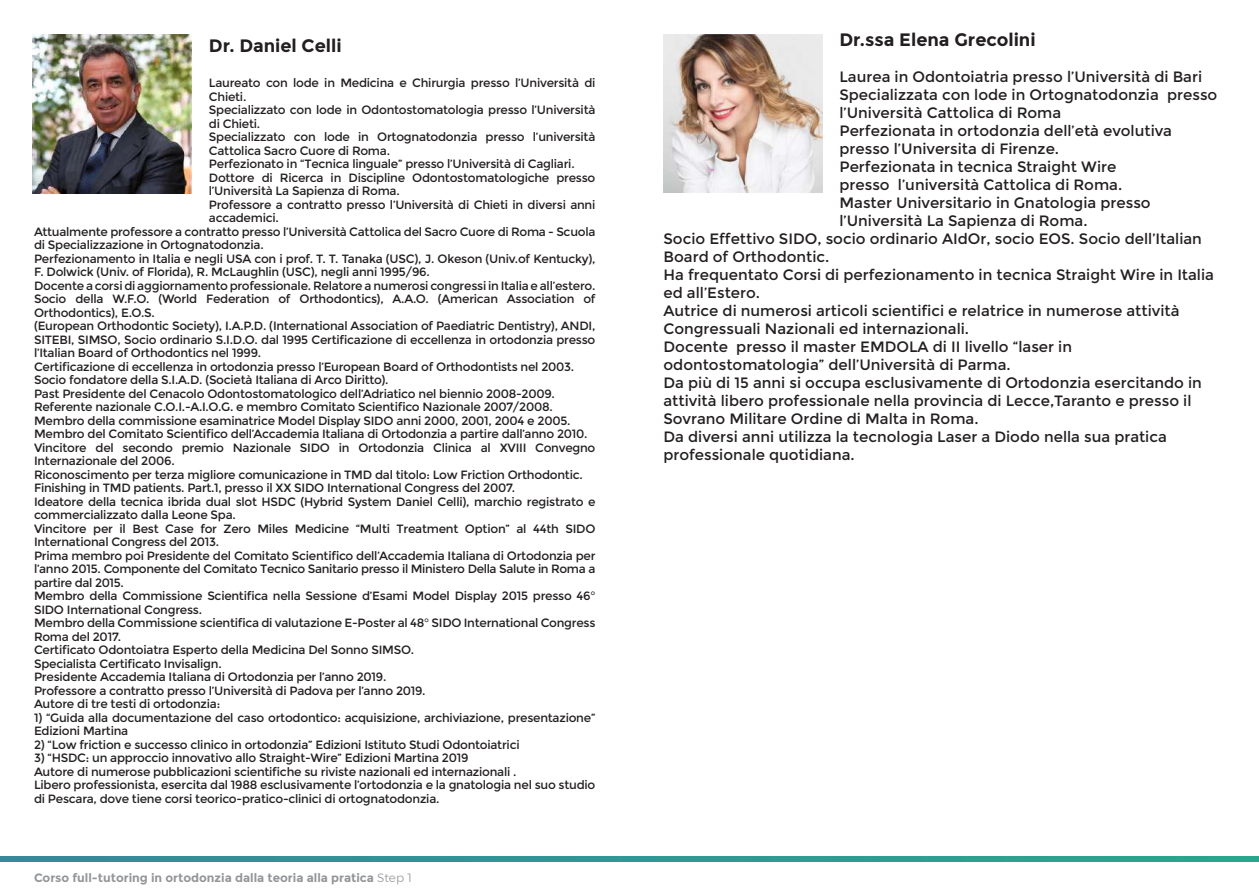
<style>
.page{position:relative;width:1259px;height:893px;background:#fff}
.page>*{position:absolute;margin:0;border:0;box-sizing:border-box;transform-origin:0 0}
.t1{font:700 18px "Montserrat";color:#231f20}
.t2{font:15px "Montserrat";color:#231f20}
.t3{font:12px/13.5px "Montserrat";letter-spacing:-.02em;color:#231f20}
.t4{font:700 12px "Montserrat";color:#939598}
.s1{font-weight:300}
</style>
<div class="page">
<img style="left:33px;top:35px;width:159px;height:159px">
<svg style="left:0;top:857px;width:1259px;height:4px;background:#2e9893"></svg>
<img style="left:663px;top:34px;width:159px;height:159px">
<h1 class="t1" style="left:209px;top:35px;width:134px">Dr. Daniel Celli</h1>
<p class="t3" style="left:209px;top:76px;width:388px">Laureato con lode in Medicina e Chirurgia presso l’Università di</p>
<p class="t3" style="left:209px;top:90px;width:39px">Chieti.</p>
<p class="t3" style="left:209px;top:103px;width:388px">Specializzato con lode in Odontostomatologia presso l’Università</p>
<p class="t3" style="left:209px;top:117px;width:53px">di Chieti.</p>
<p class="t3" style="left:209px;top:130px;width:388px">Specializzato con lode in Ortognatodonzia presso l’università</p>
<p class="t3" style="left:209px;top:144px;width:183px">Cattolica Sacro Cuore di Roma.</p>
<p class="t3" style="left:209px;top:157px;width:367px">Perfezionato in “Tecnica linguale” presso l’Università di Cagliari.</p>
<p class="t3" style="left:209px;top:171px;width:388px">Dottore di Ricerca in Discipline Odontostomatologiche presso</p>
<p class="t3" style="left:209px;top:184px;width:192px">l’Università La Sapienza di Roma.</p>
<p class="t3" style="left:209px;top:198px;width:388px">Professore a contratto presso l’Università di Chieti in diversi anni</p>
<p class="t3" style="left:209px;top:211px;width:71px">accademici.</p>
<p class="t3" style="left:34px;top:225px;width:563px">Attualmente professore a contratto presso l’Università Cattolica del Sacro Cuore di Roma - Scuola</p>
<p class="t3" style="left:34px;top:238px;width:231px">di Specializzazione in Ortognatodonzia.</p>
<p class="t3" style="left:34px;top:252px;width:563px">Perfezionamento in Italia e negli USA con i prof. T. T. Tanaka (USC), J. Okeson (Univ.of Kentucky),</p>
<p class="t3" style="left:34px;top:265px;width:397px">F. Dolwick (Univ. of Florida), R. McLaughlin (USC), negli anni 1995/96.</p>
<p class="t3" style="left:34px;top:279px;width:563px">Docente a corsi di aggiornamento professionale. Relatore a numerosi congressi in Italia e all’estero.</p>
<p class="t3" style="left:34px;top:292px;width:563px">Socio della W.F.O. (World Federation of Orthodontics), A.A.O. (American Association of</p>
<p class="t3" style="left:34px;top:306px;width:122px">Orthodontics), E.O.S.</p>
<p class="t3" style="left:34px;top:319px;width:563px">(European Orthodontic Society), I.A.P.D. (International Association of Paediatric Dentistry), ANDI,</p>
<p class="t3" style="left:34px;top:333px;width:563px">SITEBI, SIMSO, Socio ordinario S.I.D.O. dal 1995 Certificazione di eccellenza in ortodonzia presso</p>
<p class="t3" style="left:34px;top:346px;width:229px">l’Italian Board of Orthodontics nel 1999.</p>
<p class="t3" style="left:34px;top:360px;width:542px">Certificazione di eccellenza in ortodonzia presso l’European Board of Orthodontists nel 2003.</p>
<p class="t3" style="left:34px;top:373px;width:356px">Socio fondatore della S.I.A.D. (Società Italiana di Arco Diritto).</p>
<p class="t3" style="left:34px;top:387px;width:522px">Past Presidente del Cenacolo Odontostomatologico dell’Adriatico nel biennio 2008-2009.</p>
<p class="t3" style="left:34px;top:400px;width:520px">Referente nazionale C.O.I.-A.I.O.G. e membro Comitato Scientifico Nazionale 2007/2008.</p>
<p class="t3" style="left:34px;top:414px;width:538px">Membro della commissione esaminatrice Model Display SIDO anni 2000, 2001, 2004 e 2005.</p>
<p class="t3" style="left:34px;top:427px;width:555px">Membro del Comitato Scientifico dell’Accademia Italiana di Ortodonzia a partire dall’anno 2010.</p>
<p class="t3" style="left:34px;top:441px;width:563px">Vincitore del secondo premio Nazionale SIDO in Ortodonzia Clinica al XVIII Convegno</p>
<p class="t3" style="left:34px;top:454px;width:142px">Internazionale del 2006.</p>
<p class="t3" style="left:34px;top:468px;width:550px">Riconoscimento per terza migliore comunicazione in TMD dal titolo: Low Friction Orthodontic.</p>
<p class="t3" style="left:34px;top:481px;width:483px">Finishing in TMD patients. Part.1, presso il XX SIDO International Congress del 2007.</p>
<p class="t3" style="left:34px;top:495px;width:563px">Ideatore della tecnica ibrida dual slot HSDC (Hybrid System Daniel Celli), marchio registrato e</p>
<p class="t3" style="left:34px;top:508px;width:203px">commercializzato dalla Leone Spa.</p>
<p class="t3" style="left:34px;top:522px;width:563px">Vincitore per il Best Case for Zero Miles Medicine “Multi Treatment Option” al 44th SIDO</p>
<p class="t3" style="left:34px;top:535px;width:187px">International Congress del 2013.</p>
<p class="t3" style="left:34px;top:549px;width:563px">Prima membro poi Presidente del Comitato Scientifico dell’Accademia Italiana di Ortodonzia per</p>
<p class="t3" style="left:34px;top:562px;width:563px">l’anno 2015. Componente del Comitato Tecnico Sanitario presso il Ministero Della Salute in Roma a</p>
<p class="t3" style="left:34px;top:576px;width:91px">partire dal 2015.</p>
<p class="t3" style="left:34px;top:589px;width:563px">Membro della Commissione Scientifica nella Sessione d’Esami Model Display 2015 presso 46°</p>
<p class="t3" style="left:34px;top:603px;width:170px">SIDO International Congress.</p>
<p class="t3" style="left:34px;top:616px;width:563px">Membro della Commissione scientifica di valutazione E-Poster al 48° SIDO International Congress</p>
<p class="t3" style="left:34px;top:630px;width:89px">Roma del 2017.</p>
<p class="t3" style="left:34px;top:643px;width:381px">Certificato Odontoiatra Esperto della Medicina Del Sonno SIMSO.</p>
<p class="t3" style="left:34px;top:657px;width:189px">Specialista Certificato Invisalign.</p>
<p class="t3" style="left:34px;top:670px;width:354px">Presidente Accademia Italiana di Ortodonzia per l’anno 2019.</p>
<p class="t3" style="left:34px;top:684px;width:393px">Professore a contratto presso l’Università di Padova per l’anno 2019.</p>
<p class="t3" style="left:34px;top:697px;width:188px">Autore di tre testi di ortodonzia:</p>
<p class="t3" style="left:34px;top:711px;width:563px">1) “Guida alla documentazione del caso ortodontico: acquisizione, archiviazione, presentazione”<br>Edizioni Martina</p>
<p class="t3" style="left:34px;top:738px;width:487px">2) “Low friction e successo clinico in ortodonzia” Edizioni Istituto Studi Odontoiatrici</p>
<p class="t3" style="left:34px;top:751px;width:563px">3) “HSDC: un approccio innovativo allo Straight-Wire” Edizioni Martina 2019<br>Autore di numerose pubblicazioni scientifiche su riviste nazionali ed internazionali .<br>Libero professionista, esercita dal 1988 esclusivamente l’ortodonzia e la gnatologia nel suo studio di Pescara, dove tiene corsi teorico-pratico-clinici di ortognatodonzia.</p>
<p class="t4" style="left:34px;top:870px;width:379px">Corso full-tutoring in ortodonzia dalla teoria alla pratica <span class="s1">Step 1</span></p>
<h1 class="t1" style="left:839px;top:28px;width:198px">Dr.ssa Elena Grecolini</h1>
<p class="t2" style="left:839px;top:68px;width:364px">Laurea in Odontoiatria presso l’Università di Bari</p>
<p class="t2" style="left:839px;top:86px;width:379px">Specializzata con lode in Ortognatodonzia presso</p>
<p class="t2" style="left:839px;top:104px;width:223px">l’Università Cattolica di Roma</p>
<p class="t2" style="left:839px;top:122px;width:334px">Perfezionata in ortodonzia dell’età evolutiva</p>
<p class="t2" style="left:839px;top:140px;width:221px">presso l’Universita di Firenze.</p>
<p class="t2" style="left:839px;top:158px;width:278px">Perfezionata in tecnica Straight Wire</p>
<p class="t2" style="left:839px;top:176px;width:284px">presso l’università Cattolica di Roma.</p>
<p class="t2" style="left:839px;top:194px;width:313px">Master Universitario in Gnatologia presso</p>
<p class="t2" style="left:839px;top:212px;width:250px">l’Università La Sapienza di Roma.</p>
<p class="t2" style="left:663px;top:230px;width:540px">Socio Effettivo SIDO, socio ordinario AIdOr, socio EOS. Socio dell’Italian</p>
<p class="t2" style="left:663px;top:248px;width:167px">Board of Orthodontic.</p>
<p class="t2" style="left:663px;top:266px;width:552px">Ha frequentato Corsi di perfezionamento in tecnica Straight Wire in Italia</p>
<p class="t2" style="left:663px;top:284px;width:98px">ed all’Estero.</p>
<p class="t2" style="left:663px;top:302px;width:517px">Autrice di numerosi articoli scientifici e relatrice in numerose attività</p>
<p class="t2" style="left:663px;top:320px;width:307px">Congressuali Nazionali ed internazionali.</p>
<p class="t2" style="left:663px;top:338px;width:410px">Docente presso il master EMDOLA di II livello “laser in</p>
<p class="t2" style="left:663px;top:356px;width:349px">odontostomatologia” dell’Università di Parma.</p>
<p class="t2" style="left:663px;top:374px;width:540px">Da più di 15 anni si occupa esclusivamente di Ortodonzia esercitando in</p>
<p class="t2" style="left:663px;top:392px;width:529px">attività libero professionale nella provincia di Lecce,Taranto e presso il</p>
<p class="t2" style="left:663px;top:410px;width:316px">Sovrano Militare Ordine di Malta in Roma.</p>
<p class="t2" style="left:663px;top:428px;width:505px">Da diversi anni utilizza la tecnologia Laser a Diodo nella sua pratica</p>
<p class="t2" style="left:663px;top:446px;width:193px">professionale quotidiana.</p>
</div>
